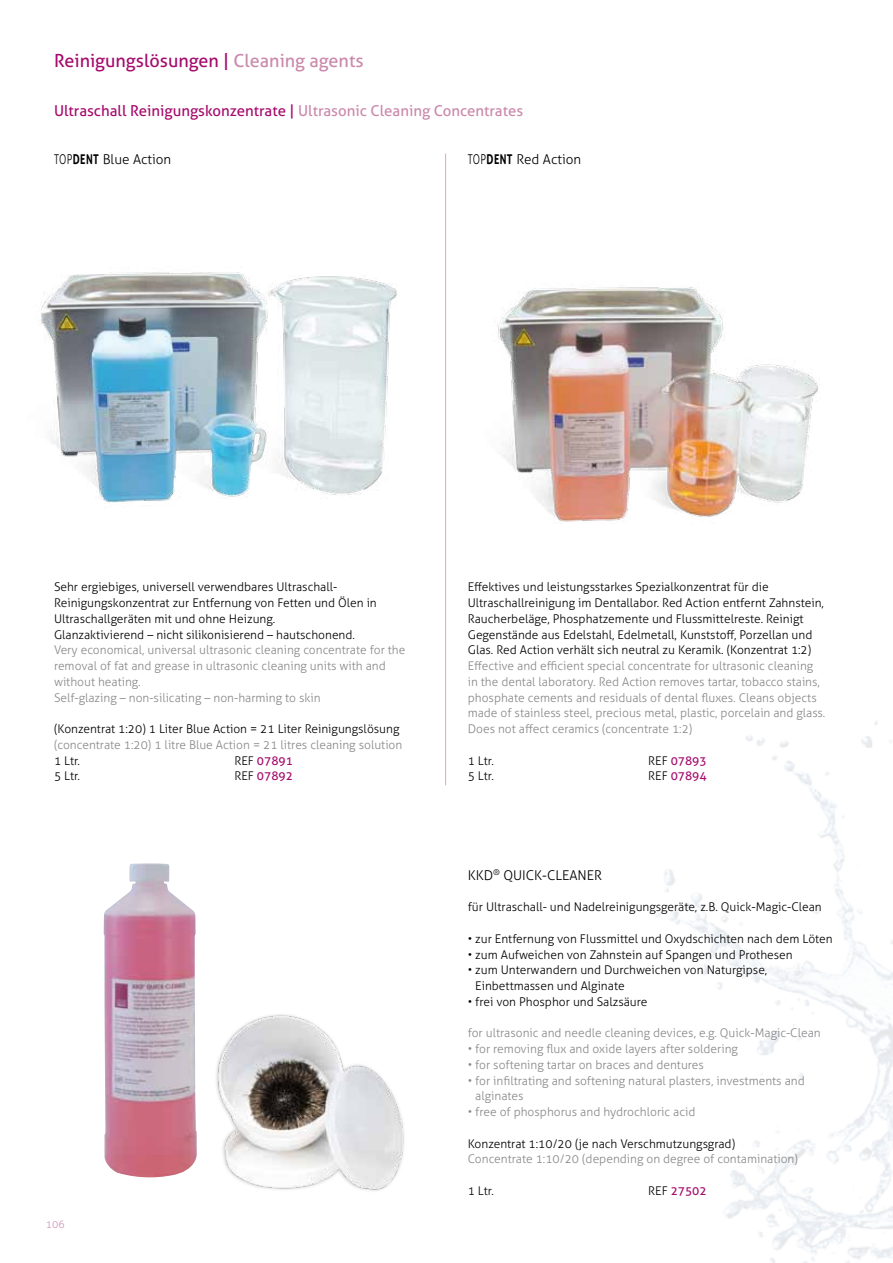
<style>
.page{position:relative;width:893px;height:1263px;background:#fff}
.page>*{position:absolute;margin:0;border:0;box-sizing:border-box;transform-origin:0 0}
.t1{font:18px "Aller";color:#a50c6d}
.t2{font:15px "Aller";color:#a50c6d}
.t3{font:300 13.5px "Aller";color:#000;scale:.75 1}
.t4{font:300 13.5px "Aller";color:#000}
.t5{font:300 12px/15.8px "Aller";color:#000}
.t6{font:300 12px/15.8px "Aller";color:#87888a}
.t7{font:12px "Aller";color:#a50c6d}
.t8{font:300 10.5px "Aller";color:#cf95b2}
.s1{color:#ca89aa}
.s2{font-weight:700}
.s3{font-weight:300;color:#000}
</style>
<div class="page">
<img style="left:655px;top:721px;width:238px;height:542px">
<img style="left:39px;top:272px;width:358px;height:231px">
<img style="left:498px;top:287px;width:322px;height:235px">
<img style="left:104px;top:863px;width:93px;height:314px">
<img style="left:216px;top:1014px;width:188px;height:177px">
<hr style="left:445px;top:154px;width:1px;height:631px;background:#d8abc2">
<h1 class="t1" style="left:54px;top:50px;width:311px">Reinigungslösungen | <span class="s1">Cleaning agents</span></h1>
<p class="t2" style="left:54px;top:101px;width:471px">Ultraschall Reinigungskonzentrate | <span class="s1">Ultrasonic Cleaning Concentrates</span></p>
<p class="t3" style="left:54px;top:151px;width:158px">TOP<span class="s2">DENT</span> Blue Action</p>
<p class="t3" style="left:468px;top:151px;width:153px">TOP<span class="s2">DENT</span> Red Action</p>
<p class="t5" style="left:54px;top:579px;width:324px">Sehr ergiebiges, universell verwendbares Ultraschall-Reinigungskonzentrat zur Entfernung von Fetten und Ölen in Ultraschallgeräten mit und ohne Heizung.<br>Glanzaktivierend – nicht silikonisierend – hautschonend.</p>
<p class="t6" style="left:54px;top:642px;width:353px">Very economical, universal ultrasonic cleaning concentrate for the removal of fat and grease in ultrasonic cleaning units with and without heating.<br>Self-glazing – non-silicating – non-harming to skin</p>
<p class="t5" style="left:54px;top:721px;width:347px">(Konzentrat 1:20) 1 Liter Blue Action = 21 Liter Reinigungslösung</p>
<p class="t6" style="left:54px;top:737px;width:350px">(concentrate 1:20) 1 litre Blue Action = 21 litres cleaning solution</p>
<p class="t5" style="left:54px;top:752px;width:28px">1 Ltr.</p>
<p class="t7" style="left:234px;top:753px;width:60px"><span class="s3">REF</span> 07891</p>
<p class="t5" style="left:54px;top:768px;width:28px">5 Ltr.</p>
<p class="t7" style="left:234px;top:769px;width:60px"><span class="s3">REF</span> 07892</p>
<p class="t8" style="left:46px;top:1218px;width:20px">106</p>
<p class="t5" style="left:468px;top:579px;width:358px">Effektives und leistungsstarkes Spezialkonzentrat für die Ultraschallreinigung im Dentallabor. Red Action entfernt Zahnstein, Raucherbeläge, Phosphatzemente und Flussmittelreste. Reinigt Gegenstände aus Edelstahl, Edelmetall, Kunststoff, Porzellan und Glas. Red Action verhält sich neutral zu Keramik. (Konzentrat 1:2)</p>
<p class="t6" style="left:468px;top:658px;width:359px">Effective and efficient special concentrate for ultrasonic cleaning in the dental laboratory. Red Action removes tartar, tobacco stains, phosphate cements and residuals of dental fluxes. Cleans objects made of stainless steel, precious metal, plastic, porcelain and glass.<br>Does not affect ceramics (concentrate 1:2)</p>
<p class="t5" style="left:468px;top:752px;width:28px">1 Ltr.</p>
<p class="t7" style="left:648px;top:753px;width:60px"><span class="s3">REF</span> 07893</p>
<p class="t5" style="left:468px;top:768px;width:28px">5 Ltr.</p>
<p class="t7" style="left:648px;top:769px;width:60px"><span class="s3">REF</span> 07894</p>
<p class="t4" style="left:468px;top:867px;width:136px">KKD<sup>®</sup> QUICK-CLEANER</p>
<p class="t5" style="left:468px;top:899px;width:355px">für Ultraschall- und Nadelreinigungsgeräte, z.B. Quick-Magic-Clean</p>
<p class="t5" style="left:468px;top:931px;width:367px">• zur Entfernung von Flussmittel und Oxydschichten nach dem Löten</p>
<p class="t5" style="left:468px;top:946px;width:327px">• zum Aufweichen von Zahnstein auf Spangen und Prothesen</p>
<p class="t5" style="left:475px;top:962px;width:294px;text-indent:-8px">• zum Unterwandern und Durchweichen von Naturgipse,<br>Einbettmassen und Alginate</p>
<p class="t5" style="left:468px;top:994px;width:181px">• frei von Phosphor und Salzsäure</p>
<p class="t6" style="left:468px;top:1025px;width:354px">for ultrasonic and needle cleaning devices, e.g. Quick-Magic-Clean</p>
<p class="t6" style="left:468px;top:1041px;width:272px">• for removing flux and oxide layers after soldering</p>
<p class="t6" style="left:468px;top:1057px;width:238px">• for softening tartar on braces and dentures</p>
<p class="t6" style="left:475px;top:1072px;width:331px;text-indent:-8px">• for infiltrating and softening natural plasters, investments and alginates</p>
<p class="t6" style="left:468px;top:1104px;width:229px">• free of phosphorus and hydrochloric acid</p>
<p class="t5" style="left:468px;top:1135px;width:269px">Konzentrat 1:10/20 (je nach Verschmutzungsgrad)</p>
<p class="t6" style="left:468px;top:1151px;width:332px">Concentrate 1:10/20 (depending on degree of contamination)</p>
<p class="t5" style="left:468px;top:1183px;width:28px">1 Ltr.</p>
<p class="t7" style="left:648px;top:1183px;width:60px"><span class="s3">REF</span> 27502</p>
</div>
